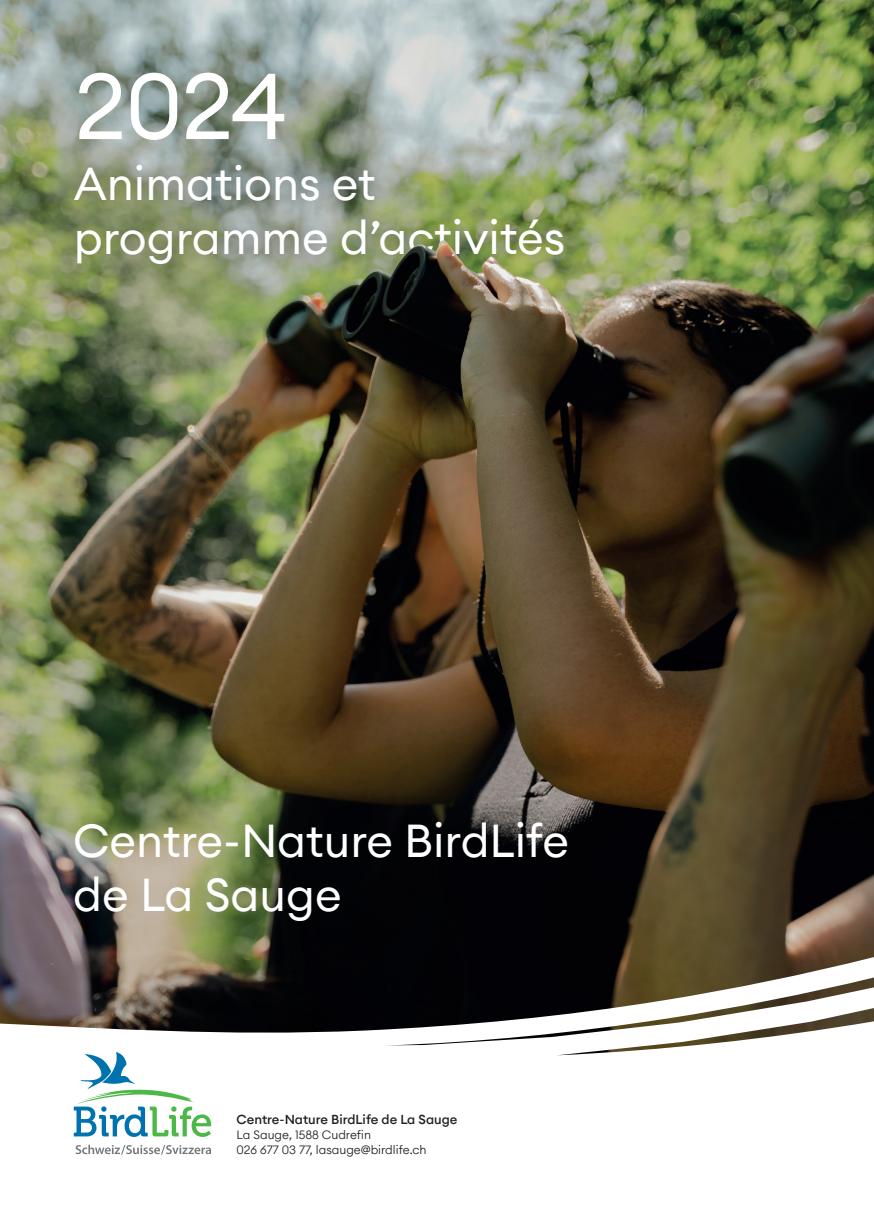
<style>
.page{position:relative;width:874px;height:1225px;background:#fff}
.page>*{position:absolute;margin:0;border:0;box-sizing:border-box;transform-origin:0 0}
.t1{font:92px "Euclid Circular A";color:#fff}
.t2{font:46px/54px "Euclid Circular A";color:#fff}
.t3{font:500 13px "Euclid Circular A";color:#231f20}
.t4{font:300 12px/15px "Euclid Circular A";color:#231f20}
</style>
<div class="page">
<svg style="left:74px;top:1055px;width:137px;height:82px"></svg>
<svg style="left:76px;top:1144px;width:135px;height:10px"></svg>
<img style="left:0;top:0;width:873px;height:1055px">
<div style="left:57px;top:147px;width:524px;height:134px;background:#231f20;opacity:.5"></div>
<img style="left:332px;top:240px;width:247px;height:177px">
<h1 class="t1" style="left:75px;top:47px;width:214px">2024</h1>
<p class="t2" style="left:74px;top:156px;width:493px">Animations et programme d’activités</p>
<p class="t2" style="left:73px;top:813px;width:497px">Centre-Nature BirdLife de La Sauge</p>
<p class="t3" style="left:236px;top:1111px;width:222px">Centre-Nature BirdLife de La Sauge</p>
<p class="t4" style="left:236px;top:1127px;width:191px">La Sauge, 1588 Cudrefin<br>026 677 03 77, lasauge@birdlife.ch</p>
</div>
